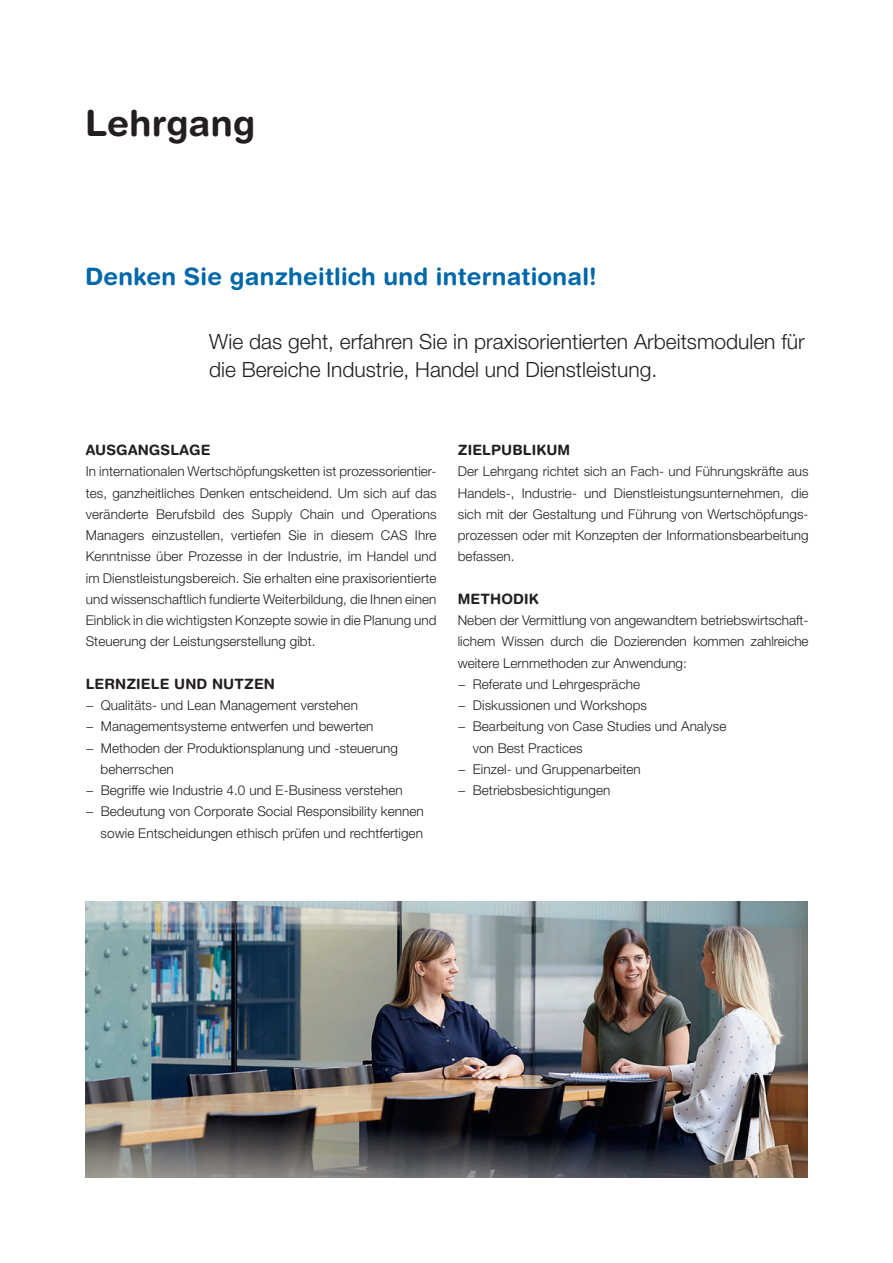
<style>
.page{position:relative;width:893px;height:1263px;background:#fff}
.page>*{position:absolute;margin:0;border:0;box-sizing:border-box;transform-origin:0 0}
.Haupttitel_24_27_pt{font:700 36px "Helvetica Rounded LT Std";letter-spacing:.005em;color:#231f20}
.Untertitel_blau_16_26_pt{font:700 24px "Helvetica Rounded LT Std";letter-spacing:.01em;color:#0068a9}
.Lead_Einleitungstext_14_19_pt{font:300 21px/28.5px "Helvetica Neue LT Pro";color:#231f20}
.Untertitel_Versalien_bold_9_5_14_pt{font:700 14.25px "Helvetica Rounded LT Std";letter-spacing:.01em;color:#231f20}
.Lauftext_9_14_pt{font:300 13.5px/21.3px "Helvetica Neue LT Pro";letter-spacing:.005em;color:#231f20;text-align:justify}
</style>
<div class="page">
<img style="left:85px;top:901px;width:723px;height:277px">
<p class="Haupttitel_24_27_pt" style="left:85px;top:101px;width:172px">Lehrgang</p>
<p class="Untertitel_blau_16_26_pt" style="left:85px;top:262px;width:513px">Denken Sie ganzheitlich und international!</p>
<p class="Lead_Einleitungstext_14_19_pt" style="left:209px;top:327px;width:597px">Wie das geht, erfahren Sie in praxisorientierten Arbeitsmodulen für die Bereiche Industrie, Handel und Dienstleistung.</p>
<p class="Untertitel_Versalien_bold_9_5_14_pt" style="left:86px;top:441px;width:126px">AUSGANGSLAGE</p>
<p class="Lauftext_9_14_pt" style="left:86px;top:460px;width:352px">In internationalen Wertschöpfungsketten ist prozessorientier&shy;tes, ganzheitliches Denken entscheidend. Um sich auf das veränderte Berufsbild des Supply Chain und Operations Managers einzustellen, vertiefen Sie in diesem CAS Ihre Kenntnisse über Prozesse in der Industrie, im Handel und im Dienstleistungsbereich. Sie erhalten eine praxisorientierte und wissenschaftlich fundierte Weiterbildung, die Ihnen einen Einblick in die wichtigsten Konzepte sowie in die Planung und Steuerung der Leistungserstellung gibt.</p>
<p class="Untertitel_Versalien_bold_9_5_14_pt" style="left:86px;top:675px;width:191px">LERNZIELE UND NUTZEN</p>
<p class="Lauftext_9_14_pt" style="left:86px;top:694px;width:274px">− Qualitäts- und Lean Management verstehen</p>
<p class="Lauftext_9_14_pt" style="left:86px;top:716px;width:289px">− Managementsysteme entwerfen und bewerten</p>
<p class="Lauftext_9_14_pt" style="left:101px;top:737px;width:299px;text-indent:-15px">− Methoden der Produktionsplanung und -steuerung beherrschen</p>
<p class="Lauftext_9_14_pt" style="left:86px;top:779px;width:318px">− Begriffe wie Industrie 4.0 und E-Business verstehen</p>
<p class="Lauftext_9_14_pt" style="left:86px;top:801px;width:340px;text-align:right">− Bedeutung von Corporate Social Responsibility kennen sowie Entscheidungen ethisch prüfen und rechtfertigen</p>
<p class="Untertitel_Versalien_bold_9_5_14_pt" style="left:458px;top:441px;width:114px">ZIELPUBLIKUM</p>
<p class="Lauftext_9_14_pt" style="left:458px;top:460px;width:352px">Der Lehrgang richtet sich an Fach- und Führungskräfte aus Handels-, Industrie- und Dienstleistungsunternehmen, die sich mit der Gestaltung und Führung von Wertschöpfungs&shy;prozessen oder mit Konzepten der Informationsbearbeitung befassen.</p>
<p class="Untertitel_Versalien_bold_9_5_14_pt" style="left:458px;top:590px;width:82px">METHODIK</p>
<p class="Lauftext_9_14_pt" style="left:458px;top:609px;width:352px">Neben der Vermittlung von angewandtem betriebswirtschaft&shy;lichem Wissen durch die Dozierenden kommen zahlreiche weitere Lernmethoden zur Anwendung:</p>
<p class="Lauftext_9_14_pt" style="left:458px;top:673px;width:184px">− Referate und Lehrgespräche</p>
<p class="Lauftext_9_14_pt" style="left:458px;top:694px;width:191px">− Diskussionen und Workshops</p>
<p class="Lauftext_9_14_pt" style="left:473px;top:716px;width:255px;text-indent:-15px">− Bearbeitung von Case Studies und Analyse von Best Practices</p>
<p class="Lauftext_9_14_pt" style="left:458px;top:758px;width:185px">− Einzel- und Gruppenarbeiten</p>
<p class="Lauftext_9_14_pt" style="left:458px;top:779px;width:154px">− Betriebsbesichtigungen</p>
</div>
